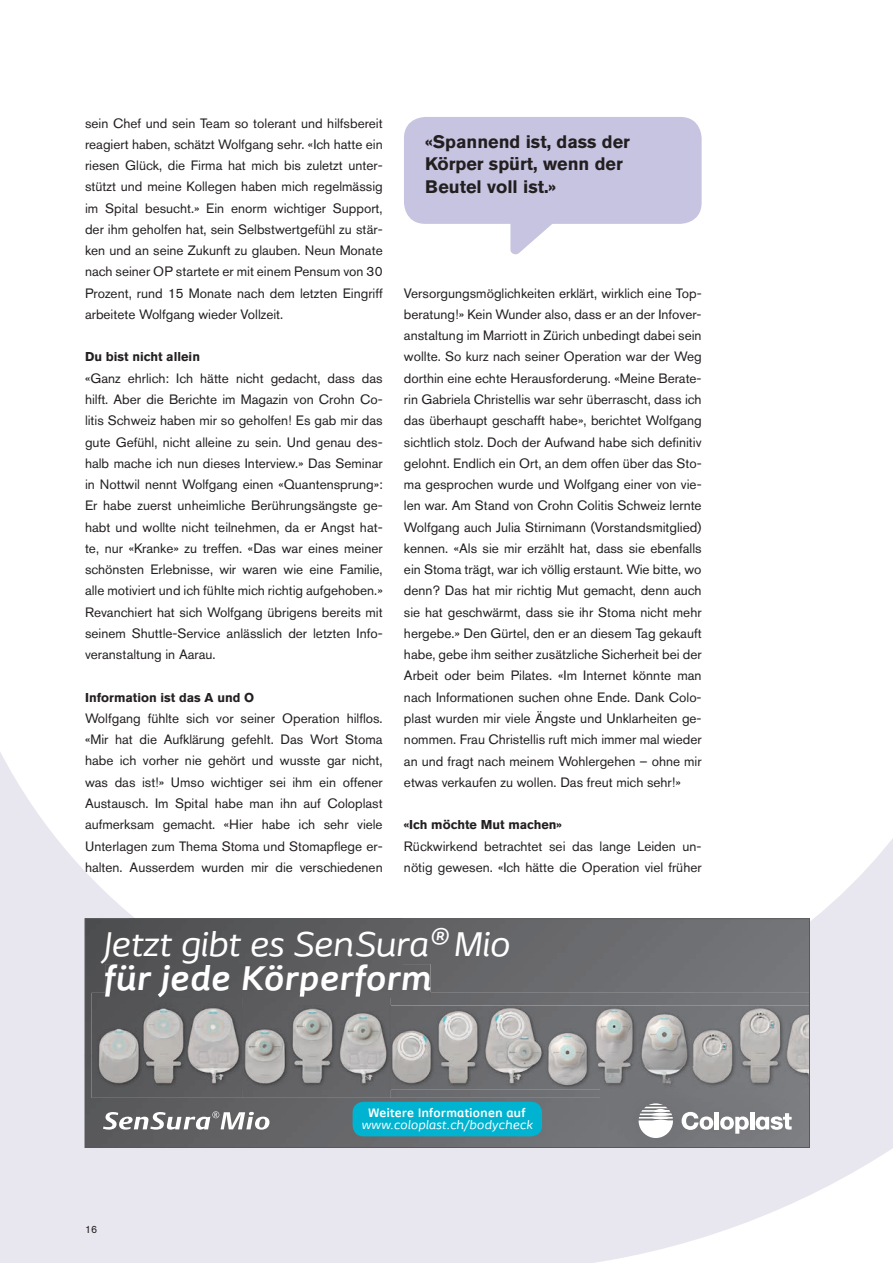
<style>
.page{position:relative;width:893px;height:1263px;background:#fff}
.page>*{position:absolute;margin:0;border:0;box-sizing:border-box;transform-origin:0 0}
.t1{font:italic 36px "Coloplast";letter-spacing:.01em;color:#fff}
.t2{font:italic 700 36px "Coloplast";letter-spacing:.02em;color:#fff}
.t3{font:700 18px/22.5px "Akzidenz Grotesk Pro";color:#231f20}
.t4{font:13.5px/21.3px "Akzidenz Grotesk Pro";color:#231f20;text-align:justify}
.t5{font:italic 12.9px "Coloplast";letter-spacing:.03em;color:#fff}
.t6{font:700 12.9px "Coloplast";letter-spacing:.03em;color:#fff}
.t7{font:700 12.75px "Akzidenz Grotesk Pro";color:#231f20}
.t8{font:10.5px "Akzidenz Grotesk Pro";color:#231f20}
</style>
<div class="page">
<svg style="left:0;top:752px;width:893px;height:511px"></svg>
<svg style="left:510px;top:224px;width:42px;height:31px"></svg>
<div style="left:404px;top:117px;width:298px;height:107px;background:#c6c4e1;border-radius:21px"></div>
<img style="left:87px;top:1056px;width:514px;height:90px">
<div style="left:87px;top:920px;width:43px;height:136px;background:#4e4f50"></div>
<img style="left:402px;top:920px;width:406px;height:73px">
<img style="left:130px;top:920px;width:272px;height:44px">
<img style="left:105px;top:964px;width:325px;height:29px">
<div style="left:601px;top:1098px;width:207px;height:48px;background:#76787b"></div>
<svg style="left:639px;top:1103px;width:34px;height:35px"></svg>
<svg style="left:682px;top:1112px;width:31px;height:18px"></svg>
<hr style="left:715px;top:1112px;width:4px;height:17px;background:#fff">
<hr style="left:750px;top:1112px;width:4px;height:17px;background:#fff">
<svg style="left:720px;top:1116px;width:29px;height:18px"></svg>
<svg style="left:756px;top:1113px;width:36px;height:17px"></svg>
<svg style="left:103px;top:1111px;width:166px;height:19px"></svg>
<div style="left:353px;top:1102px;width:189px;height:34px;background:#00b3d0;border-radius:11px"></div>
<img style="left:91px;top:993px;width:717px;height:105px">
<img style="left:105px;top:993px;width:286px;height:4px">
<img style="left:97px;top:1005px;width:711px;height:85px">
<img style="left:391px;top:993px;width:39px;height:4px">
<div style="left:85px;top:918px;width:725px;height:230px;border:1px solid #57585a"></div>
<svg style="left:81px;top:914px;width:5px;height:5px"></svg>
<p class="t4" style="left:85px;top:112px;width:299px">sein Chef und sein Team so tolerant und hilfsbereit reagiert haben, schätzt Wolfgang sehr. «Ich hatte ein riesen Glück, die Firma hat mich bis zuletzt unter&shy;stützt und meine Kollegen haben mich regelmässig im Spital besucht.» Ein enorm wichtiger Support, der ihm geholfen hat, sein Selbstwertgefühl zu stär&shy;ken und an seine Zukunft zu glauben. Neun Monate nach seiner OP startete er mit einem Pensum von 30<br>Prozent, rund 15 Monate nach dem letzten Eingriff arbeitete Wolfgang wieder Vollzeit.</p>
<p class="t7" style="left:85px;top:349px;width:117px">Du bist nicht allein</p>
<p class="t4" style="left:85px;top:367px;width:299px">«Ganz ehrlich: Ich hätte nicht gedacht, dass das hilft. Aber die Berichte im Magazin von Crohn Co&shy;litis Schweiz haben mir so geholfen! Es gab mir das gute Gefühl, nicht alleine zu sein. Und genau des&shy;halb mache ich nun dieses Interview.» Das Seminar in Nottwil nennt Wolfgang einen «Quantensprung»:<br>Er habe zuerst unheimliche Berührungsängste ge&shy;habt und wollte nicht teilnehmen, da er Angst hat&shy;te, nur «Kranke» zu treffen. «Das war eines meiner schönsten Erlebnisse, wir waren wie eine Familie, alle motiviert und ich fühlte mich richtig aufgehoben.» Revanchiert hat sich Wolfgang übrigens bereits mit seinem Shuttle-Service anlässlich der letzten Info&shy;veranstaltung in Aarau.</p>
<p class="t7" style="left:85px;top:689px;width:171px">Information ist das A und O</p>
<p class="t4" style="left:85px;top:707px;width:299px">Wolfgang fühlte sich vor seiner Operation hilflos. «Mir hat die Aufklärung gefehlt. Das Wort Stoma habe ich vorher nie gehört und wusste gar nicht, was das ist!» Umso wichtiger sei ihm ein offener Austausch. Im Spital habe man ihn auf Coloplast aufmerksam gemacht. «Hier habe ich sehr viele Unterlagen zum Thema Stoma und Stomapflege er&shy;halten. Ausserdem wurden mir die verschiedenen</p>
<h2 class="t3" style="left:425px;top:130px;width:206px">«Spannend ist, dass der<br>Körper spürt, wenn der<br>Beutel voll ist.»</h2>
<p class="t4" style="left:404px;top:282px;width:299px">Versorgungsmöglichkeiten erklärt, wirklich eine Top&shy;beratung!» Kein Wunder also, dass er an der Infover&shy;anstaltung im Marriott in Zürich unbedingt dabei sein wollte. So kurz nach seiner Operation war der Weg dorthin eine echte Herausforderung. «Meine Berate&shy;rin Gabriela Christellis war sehr überrascht, dass ich das überhaupt geschafft habe», berichtet Wolfgang sichtlich stolz. Doch der Aufwand habe sich definitiv gelohnt. Endlich ein Ort, an dem offen über das Sto&shy;ma gesprochen wurde und Wolfgang einer von vie&shy;len war. Am Stand von Crohn Colitis Schweiz lernte Wolfgang auch Julia Stirnimann (Vorstandsmitglied) kennen. «Als sie mir erzählt hat, dass sie ebenfalls ein Stoma trägt, war ich völlig erstaunt. Wie bitte, wo denn? Das hat mir richtig Mut gemacht, denn auch sie hat geschwärmt, dass sie ihr Stoma nicht mehr hergebe.» Den Gürtel, den er an diesem Tag gekauft habe, gebe ihm seither zusätzliche Sicherheit bei der Arbeit oder beim Pilates. «Im Internet könnte man nach Informationen suchen ohne Ende. Dank Colo&shy;plast wurden mir viele Ängste und Unklarheiten ge&shy;nommen. Frau Christellis ruft mich immer mal wieder an und fragt nach meinem Wohlergehen – ohne mir etwas verkaufen zu wollen. Das freut mich sehr!»</p>
<p class="t7" style="left:404px;top:816px;width:159px">«Ich möchte Mut machen»</p>
<p class="t4" style="left:404px;top:835px;width:299px">Rückwirkend betrachtet sei das lange Leiden un&shy;nötig gewesen. «Ich hätte die Operation viel früher</p>
<h1 class="t1" style="left:103px;top:923px;width:408px">Jetzt gibt es Sen Sura® Mio</h1>
<h1 class="t2" style="left:103px;top:956px;width:329px">für jede Körperform</h1>
<p class="t8" style="left:85px;top:1223px;width:14px">16</p>
<p class="t6" style="left:368px;top:1104px;width:159px">Weitere Informationen auf</p>
<p class="t5" style="left:361px;top:1117px;width:173px">www.coloplast.ch/bodycheck</p>
</div>
